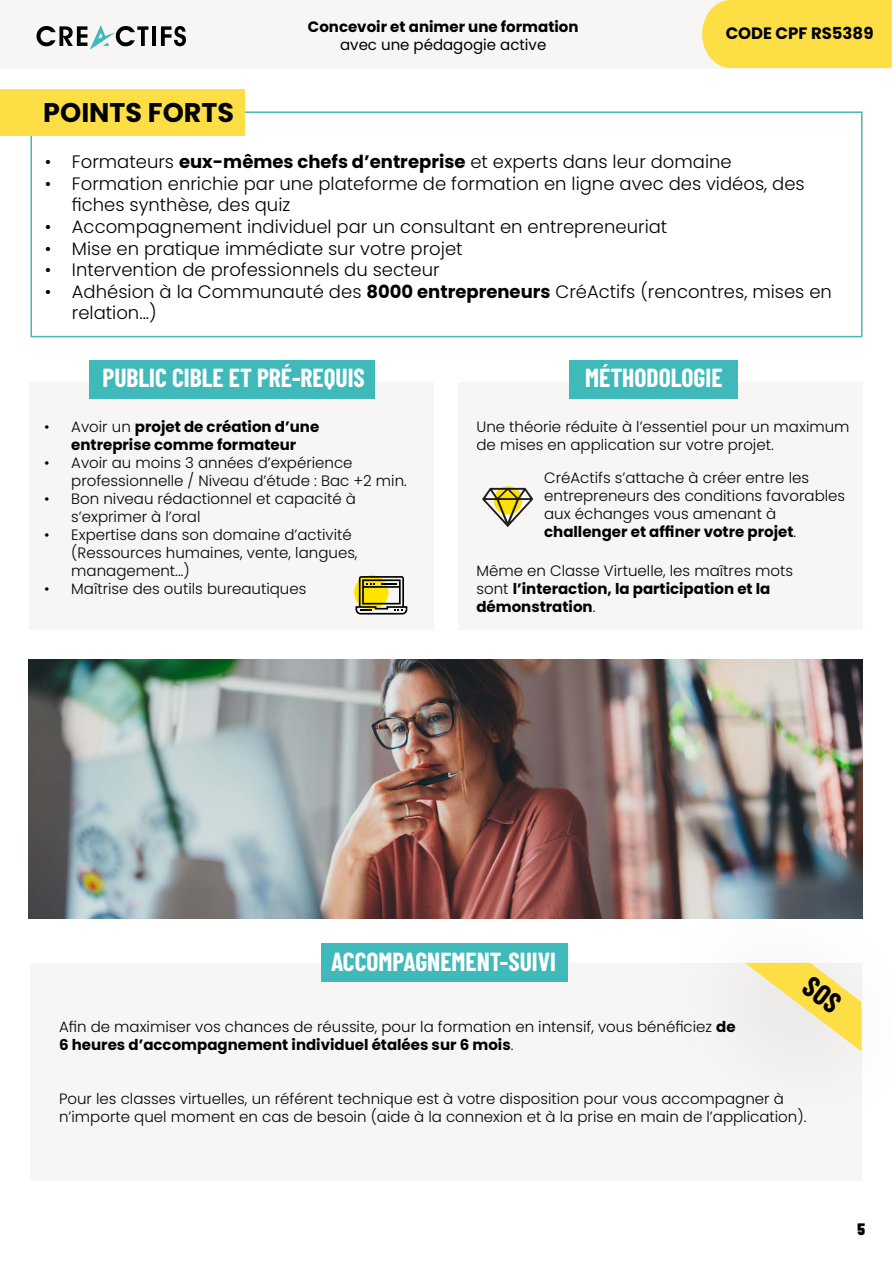
<style>
.page{position:relative;width:893px;height:1263px;background:#fff}
.page>*{position:absolute;margin:0;border:0;box-sizing:border-box;transform-origin:0 0}
.t1{font:700 27px "Poppins";color:#020203}
.t2{font:700 25.5px "Barlow Condensed";color:#fff}
.t3{font:300 18px/21.6px "Poppins";color:#020203}
.t4{font:700 16.5px "Poppins";color:#000}
.t5{font:900 16.5px "Barlow Condensed";color:#000}
.t6{font:300 15px/18px "Poppins";color:#020203}
.t7{font:700 15px/18px "Poppins";color:#020203;text-align:center}
.t8{font:700 15px "Poppins";color:#000}
.t9{font:15px "Poppins";color:#000}
.s1{font-weight:700}
.s2{font-weight:300}
</style>
<div class="page">
<div style="left:459px;top:383px;width:404px;height:247px;background:#f7f6f5"></div>
<div style="left:29px;top:383px;width:405px;height:247px;background:#f7f6f5"></div>
<div style="left:30px;top:963px;width:831px;height:218px;background:#f7f6f5"></div>
<div style="left:30px;top:111px;width:832px;height:226px;border:2px solid #40b9bb"></div>
<div style="left:89px;top:360px;width:285px;height:39px;background:#40b9bb"></div>
<div style="left:570px;top:360px;width:168px;height:39px;background:#40b9bb"></div>
<div style="left:321px;top:943px;width:247px;height:39px;background:#40b9bb"></div>
<div style="left:0;top:90px;width:244px;height:46px;background:#fddf45"></div>
<img style="left:28px;top:659px;width:834px;height:259px">
<svg style="left:354px;top:575px;width:34px;height:34px"></svg>
<svg style="left:355px;top:576px;width:52px;height:38px"></svg>
<svg style="left:494px;top:486px;width:28px;height:28px"></svg>
<svg style="left:482px;top:488px;width:51px;height:39px"></svg>
<div style="left:641px;top:883px;width:252px;height:264px;background:#000;opacity:.18"></div>
<div style="left:0;top:0;width:893px;height:68px;background:#f7f6f5"></div>
<div style="left:702px;top:0;width:190px;height:68px;background:#fddf45"></div>
<hr style="left:152px;top:26px;width:4px;height:20px;background:#010202">
<svg style="left:161px;top:26px;width:25px;height:20px"></svg>
<svg style="left:37px;top:25px;width:111px;height:25px"></svg>
<svg style="left:745px;top:963px;width:116px;height:88px"></svg>
<h1 class="t1" style="left:43px;top:97px;width:192px">POINTS FORTS</h1>
<p class="t8" style="left:308px;top:19px;width:272px">Concevoir et animer une formation</p>
<p class="t9" style="left:340px;top:37px;width:208px">avec une pédagogie active</p>
<p class="t4" style="left:726px;top:23px;width:149px">CODE CPF RS5389</p>
<p class="t3" style="left:45px;top:151px;width:688px">• Formateurs <span class="s1">eux-mêmes chefs d’entreprise</span> et experts dans leur domaine</p>
<p class="t3" style="left:72px;top:173px;width:734px;text-indent:-27px">• Formation enrichie par une plateforme de formation en ligne avec des vidéos, des fiches synthèse, des quiz</p>
<p class="t3" style="left:45px;top:216px;width:624px">• Accompagnement individuel par un consultant en entrepreneuriat</p>
<p class="t3" style="left:45px;top:238px;width:419px">• Mise en pratique immédiate sur votre projet</p>
<p class="t3" style="left:45px;top:259px;width:396px">• Intervention de professionnels du secteur</p>
<p class="t3" style="left:72px;top:281px;width:761px;text-indent:-27px">• Adhésion à la Communauté des <span class="s1">8000 entrepreneurs</span> CréActifs (rencontres, mises en relation...)</p>
<h2 class="t2" style="left:102px;top:360px;width:264px">PUBLIC CIBLE ET PRÉ-REQUIS</h2>
<h2 class="t2" style="left:585px;top:360px;width:139px">MÉTHODOLOGIE</h2>
<p class="t7" style="left:44px;top:417px;width:277px"><span class="s2">• Avoir un</span> projet de création d’une entreprise comme formateur</p>
<p class="t6" style="left:71px;top:453px;width:337px;text-indent:-27px">• Avoir au moins 3 années d’expérience professionnelle / Niveau d’étude : Bac +2 min.</p>
<p class="t6" style="left:71px;top:489px;width:286px;text-indent:-27px">• Bon niveau rédactionnel et capacité à s’exprimer à l’oral</p>
<p class="t6" style="left:71px;top:525px;width:288px;text-indent:-27px">• Expertise dans son domaine d’activité (Ressources humaines, vente, langues, management...)</p>
<p class="t6" style="left:44px;top:579px;width:264px">• Maîtrise des outils bureautiques</p>
<p class="t6" style="left:476px;top:417px;width:375px">Une théorie réduite à l’essentiel pour un maximum de mises en application sur votre projet.</p>
<p class="t6" style="left:544px;top:469px;width:303px">CréActifs s’attache à créer entre les entrepreneurs des conditions favorables aux échanges vous amenant à <span class="s1">challenger et affiner votre projet</span>.</p>
<p class="t7" style="left:476px;top:561px;width:318px;text-align:left"><span class="s2">Même en Classe Virtuelle, les maîtres mots sont</span> l’interaction, la participation et la démonstration<span class="s2">.</span></p>
<h2 class="t2" style="left:331px;top:944px;width:227px">ACCOMPAGNEMENT-SUIVI</h2>
<p class="t6" style="left:59px;top:1018px;width:678px">Afin de maximiser vos chances de réussite, pour la formation en intensif, vous bénéficiez <span class="s1">de<br>6 heures d’accompagnement individuel étalées sur 6 mois</span>.</p>
<p class="t6" style="left:59px;top:1090px;width:749px">Pour les classes virtuelles, un référent technique est à votre disposition pour vous accompagner à n’importe quel moment en cas de besoin (aide à la connexion et à la prise en main de l’application).</p>
<p class="t5" style="left:858px;top:1217px;width:9px">5</p>
</div>
